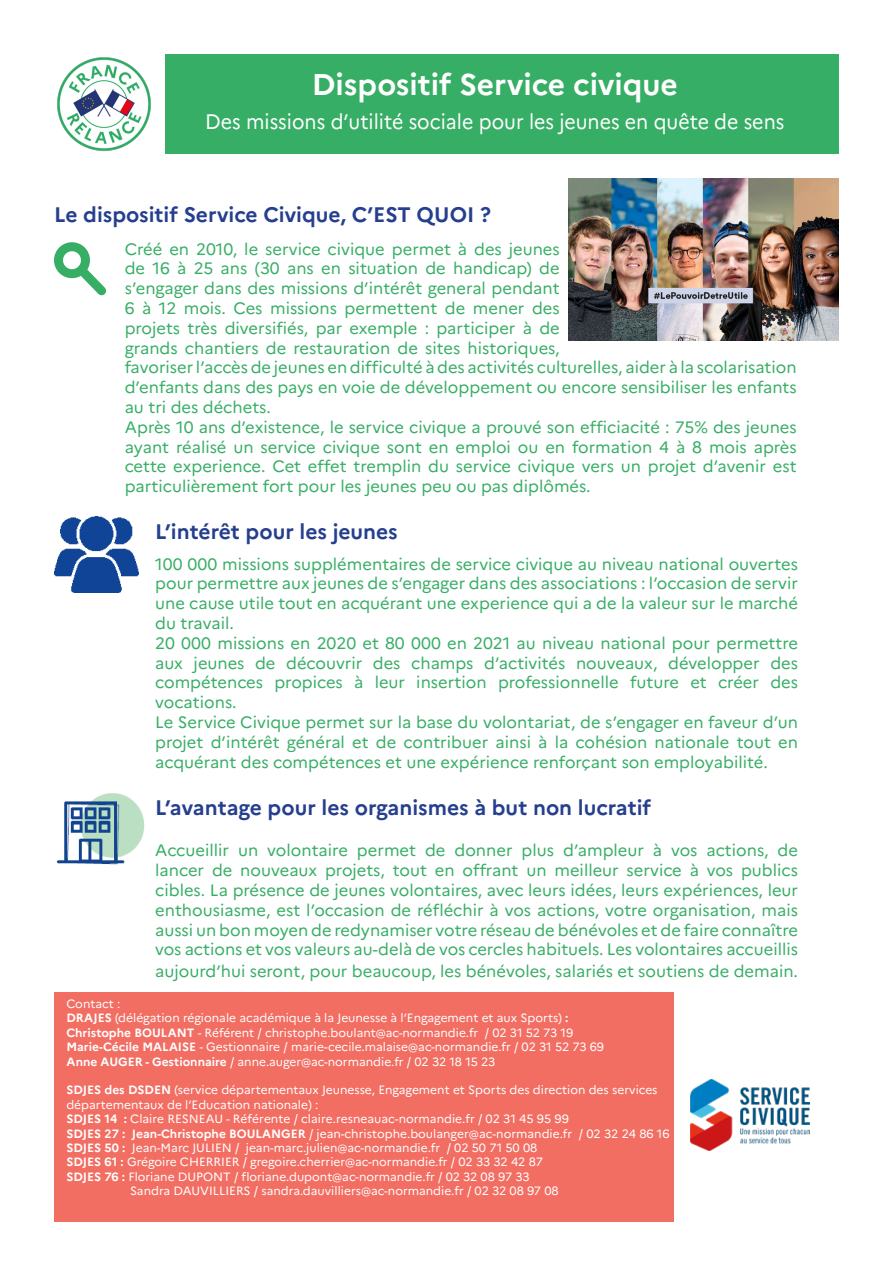
<style>
.page{position:relative;width:893px;height:1263px;background:#fff}
.page>*{position:absolute;margin:0;border:0;box-sizing:border-box;transform-origin:0 0}
.t1{font:700 30px "Marianne";color:#fff}
.t2{font:700 21px "Marianne";color:#253f8e}
.t3{font:21px "Marianne";color:#fff;scale:.93 1}
.t4{font:16.5px/19.8px "Marianne";color:#37ae65;text-align:justify}
.t5{font:12px/14.4px "Marianne";color:#fff}
.s1{font-weight:700}
</style>
<div class="page">
<div style="left:166px;top:54px;width:673px;height:99px;background:#37ae65"></div>
<img style="left:56px;top:793px;width:89px;height:72px">
<img style="left:569px;top:179px;width:270px;height:161px">
<img style="left:54px;top:517px;width:85px;height:75px">
<div style="left:54px;top:242px;width:36px;height:36px;border:9px solid #37ae65;border-radius:50%"></div>
<svg style="left:71px;top:259px;width:35px;height:37px"></svg>
<div style="left:54px;top:992px;width:619px;height:230px;background:#f26e63"></div>
<img style="left:691px;top:1079px;width:119px;height:71px">
<img style="left:57px;top:57px;width:94px;height:94px">
<p class="t1" style="left:312px;top:66px;width:367px">Dispositif Service civique</p>
<p class="t3" style="left:205px;top:109px;width:624px">Des missions d’utilité sociale pour les jeunes en quête de sens</p>
<p class="t2" style="left:54px;top:202px;width:439px">Le dispositif Service Civique, C’EST QUOI ?</p>
<p class="t4" style="left:125px;top:239px;width:674px;text-align:left">Créé en 2010, le service civique permet à des jeunes<br>de 16 à 25 ans (30 ans en situation de handicap) de<br>s’engager dans des missions d’intérêt general pendant<br>6 à 12 mois. Ces missions permettent de mener des<br>projets très diversifiés, par exemple : participer à de<br>grands chantiers de restauration de sites historiques,<br>favoriser l’accès de jeunes en difficulté à des activités culturelles, aider à la scolarisation d’enfants dans des pays en voie de développement ou encore sensibiliser les enfants au tri des déchets.</p>
<p class="t4" style="left:125px;top:417px;width:674px">Après 10 ans d’existence, le service civique a prouvé son efficiacité : 75% des jeunes ayant réalisé un service civique sont en emploi ou en formation 4 à 8 mois après cette experience. Cet effet tremplin du service civique vers un projet d’avenir est particulièrement fort pour les jeunes peu ou pas diplômés.</p>
<p class="t2" style="left:155px;top:519px;width:244px">L’intérêt pour les jeunes</p>
<p class="t4" style="left:155px;top:554px;width:644px">100 000 missions supplémentaires de service civique au niveau national ouvertes pour permettre aux jeunes de s’engager dans des associations : l’occasion de servir une cause utile tout en acquérant une experience qui a de la valeur sur le marché du travail.</p>
<p class="t4" style="left:155px;top:633px;width:644px">20 000 missions en 2020 et 80 000 en 2021 au niveau national pour permettre aux jeunes de découvrir des champs d’activités nouveaux, développer des compétences propices à leur insertion professionnelle future et créer des vocations.</p>
<p class="t4" style="left:155px;top:712px;width:644px">Le Service Civique permet sur la base du volontariat, de s’engager en faveur d’un projet d’intérêt général et de contribuer ainsi à la cohésion nationale tout en acquérant des compétences et une expérience renforçant son employabilité.</p>
<p class="t2" style="left:155px;top:795px;width:497px">L’avantage pour les organismes à but non lucratif</p>
<p class="t4" style="left:155px;top:840px;width:644px">Accueillir un volontaire permet de donner plus d’ampleur à vos actions, de lancer de nouveaux projets, tout en offrant un meilleur service à vos publics cibles. La présence de jeunes volontaires, avec leurs idées, leurs expériences, leur enthousiasme, est l’occasion de réfléchir à vos actions, votre organisation, mais aussi un bon moyen de redynamiser votre réseau de bénévoles et de faire connaître vos actions et vos valeurs au-delà de vos cercles habituels. Les volontaires accueillis</p>
<p class="t4" style="left:155px;top:961px;width:644px">aujourd’hui seront, pour beaucoup, les bénévoles, salariés et soutiens de demain.</p>
<p class="t5" style="left:66px;top:996px;width:539px">Contact :<br><span class="s1">DRAJES</span> (délégation régionale académique à la Jeunesse à l’Engagement et aux Sports) <span class="s1">:<br>Christophe BOULANT</span> - Référent / christophe.boulant@ac-normandie.fr / 02 31 52 73 19<br><span class="s1">Marie-Cécile MALAISE</span> - Gestionnaire / marie-cecile.malaise@ac-normandie.fr / 02 31 52 73 69<br><span class="s1">Anne AUGER - Gestionnaire</span> / anne.auger@ac-normandie.fr / 02 32 18 15 23</p>
<p class="t5" style="left:66px;top:1083px;width:605px"><span class="s1">SDJES des DSDEN</span> (service départementaux Jeunesse, Engagement et Sports des direction des services départementaux de l’Education nationale) :<br><span class="s1">SDJES 14 :</span> Claire RESNEAU - Référente / claire.resneauac-normandie.fr / 02 31 45 95 99<br><span class="s1">SDJES 27 : Jean-Christophe BOULANGER</span> / jean-christophe.boulanger@ac-normandie.fr / 02 32 24 86 16<br><span class="s1">SDJES 50 :</span> Jean-Marc JULIEN / jean-marc.julien@ac-normandie.fr / 02 50 71 50 08<br><span class="s1">SDJES 61 :</span> Grégoire CHERRIER / gregoire.cherrier@ac-normandie.fr / 02 33 32 42 87<br><span class="s1">SDJES 76 :</span> Floriane DUPONT / floriane.dupont@ac-normandie.fr / 02 32 08 97 33</p>
<p class="t5" style="left:130px;top:1184px;width:430px">Sandra DAUVILLIERS / sandra.dauvilliers@ac-normandie.fr / 02 32 08 97 08</p>
</div>
